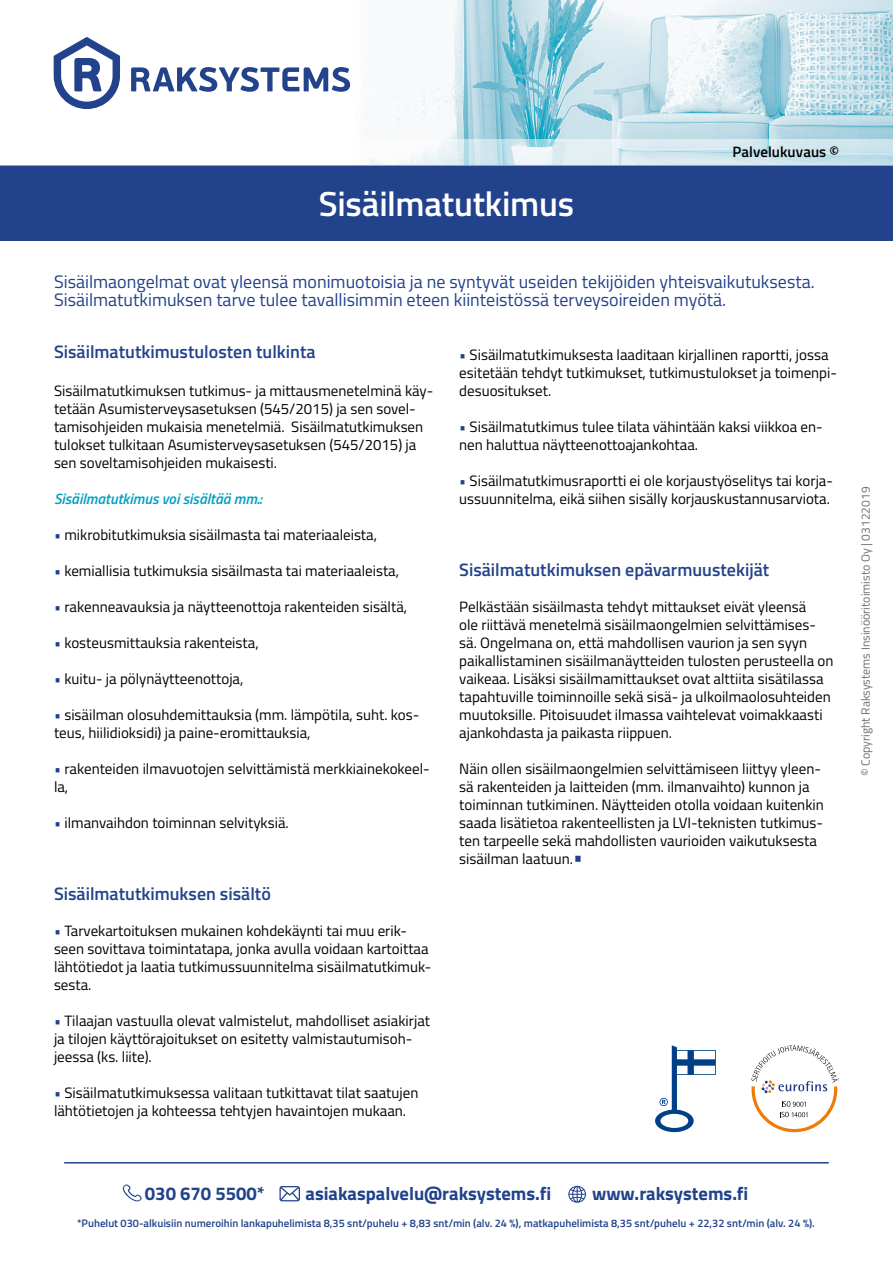
<style>
.page{position:relative;width:893px;height:1263px;background:#fff}
.page>*{position:absolute;margin:0;border:0;box-sizing:border-box;transform-origin:0 0}
.PÄÄOTSIKKO{font:600 34.8px "Titillium";letter-spacing:-.005em;color:#fff}
.ALAPALKKI2{font:700 18.6px "Titillium";color:#22428b}
.INGRESSI_UUSI{font:18px/18px "Titillium";color:#22428b}
.VÄLIOTSIKKO{font:600 18px "Titillium";color:#22428b}
.LEIPIS{font:15px/18px "Titillium";color:#000}
.LEIPIS-2{font:italic 600 15px "Titillium";color:#00a0c1}
.t1{font:600 15px "Titillium";letter-spacing:.005em;color:#000}
.Leipis{font:12px "Titillium";color:#706f6f}
.ALATEKSTI_PUH_HINNAT{font:600 10.95px "Titillium";color:#22428b}
.s1{color:#22428b}
.s2{font-size:21px;color:#22428b}
</style>
<div class="page">
<img style="left:53px;top:0;width:840px;height:139px">
<div style="left:0;top:165px;width:893px;height:76px;background:#22428b"></div>
<svg style="left:369px;top:139px;width:524px;height:26px"></svg>
<svg style="left:131px;top:67px;width:219px;height:25px"></svg>
<svg style="left:54px;top:37px;width:66px;height:72px"></svg>
<svg style="left:655px;top:1045px;width:61px;height:87px"></svg>
<svg style="left:751px;top:1045px;width:88px;height:87px"></svg>
<hr style="left:64px;top:1162px;width:765px;height:1px;background:#22428b">
<svg style="left:568px;top:1186px;width:18px;height:17px"></svg>
<svg style="left:123px;top:1184px;width:19px;height:17px"></svg>
<svg style="left:279px;top:1186px;width:21px;height:15px"></svg>
<p class="PÄÄOTSIKKO" style="left:319px;top:178px;width:257px">Sisäilmatutkimus</p>
<p class="t1" style="left:732px;top:141px;width:108px">Palvelukuvaus ©</p>
<p class="INGRESSI_UUSI" style="left:54px;top:272px;width:762px">Sisäilmaongelmat ovat yleensä monimuotoisia ja ne syntyvät useiden tekijöiden yhteisvaikutuksesta.<br>Sisäilmatutkimuksen tarve tulee tavallisimmin eteen kiinteistössä terveysoireiden myötä.</p>
<p class="VÄLIOTSIKKO" style="left:54px;top:338px;width:263px">Sisäilmatutkimustulosten tulkinta</p>
<p class="LEIPIS" style="left:54px;top:381px;width:381px">Sisäilmatutkimuksen tutkimus- ja mittausmenetelminä käy&shy;tetään Asumisterveysasetuksen (545/2015) ja sen sovel&shy;tamisohjeiden mukaisia menetelmiä. Sisäilmatutkimuksen tulokset tulkitaan Asumisterveysasetuksen (545/2015) ja sen soveltamisohjeiden mukaisesti.</p>
<p class="LEIPIS-2" style="left:54px;top:487px;width:209px">Sisäilmatutkimus voi sisältää mm.:</p>
<p class="LEIPIS" style="left:54px;top:525px;width:325px"><span class="s1">•</span> mikrobitutkimuksia sisäilmasta tai materiaaleista,</p>
<p class="LEIPIS" style="left:54px;top:561px;width:347px"><span class="s1">•</span> kemiallisia tutkimuksia sisäilmasta tai materiaaleista,</p>
<p class="LEIPIS" style="left:54px;top:597px;width:355px"><span class="s1">•</span> rakenneavauksia ja näytteenottoja rakenteiden sisältä,</p>
<p class="LEIPIS" style="left:54px;top:633px;width:206px"><span class="s1">•</span> kosteusmittauksia rakenteista,</p>
<p class="LEIPIS" style="left:54px;top:669px;width:191px"><span class="s1">•</span> kuitu- ja pölynäytteenottoja,</p>
<p class="LEIPIS" style="left:54px;top:705px;width:367px"><span class="s1">•</span> sisäilman olosuhdemittauksia (mm. lämpötila, suht. kos&shy;teus, hiilidioksidi) ja paine-eromittauksia,</p>
<p class="LEIPIS" style="left:54px;top:759px;width:377px"><span class="s1">•</span> rakenteiden ilmavuotojen selvittämistä merkkiainekokeel&shy;la,</p>
<p class="LEIPIS" style="left:54px;top:813px;width:236px"><span class="s1">•</span> ilmanvaihdon toiminnan selvityksiä.</p>
<p class="VÄLIOTSIKKO" style="left:54px;top:880px;width:218px">Sisäilmatutkimuksen sisältö</p>
<p class="LEIPIS" style="left:54px;top:921px;width:379px"><span class="s1">•</span> Tarvekartoituksen mukainen kohdekäynti tai muu erik&shy;seen sovittava toimintatapa, jonka avulla voidaan kartoittaa lähtötiedot ja laatia tutkimussuunnitelma sisäilmatutkimuk&shy;sesta.</p>
<p class="LEIPIS" style="left:54px;top:1011px;width:378px"><span class="s1">•</span> Tilaajan vastuulla olevat valmistelut, mahdolliset asiakirjat ja tilojen käyttörajoitukset on esitetty valmistautumisoh&shy;jeessa (ks. liite).</p>
<p class="LEIPIS" style="left:54px;top:1083px;width:366px"><span class="s1">•</span> Sisäilmatutkimuksessa valitaan tutkittavat tilat saatujen lähtötietojen ja kohteessa tehtyjen havaintojen mukaan.</p>
<p class="LEIPIS" style="left:459px;top:345px;width:379px"><span class="s1">•</span> Sisäilmatutkimuksesta laaditaan kirjallinen raportti, jossa esitetään tehdyt tutkimukset, tutkimustulokset ja toimenpi&shy;desuositukset.</p>
<p class="LEIPIS" style="left:459px;top:417px;width:365px"><span class="s1">•</span> Sisäilmatutkimus tulee tilata vähintään kaksi viikkoa en&shy;nen haluttua näytteenottoajankohtaa.</p>
<p class="LEIPIS" style="left:459px;top:471px;width:375px"><span class="s1">•</span> Sisäilmatutkimusraportti ei ole korjaustyöselitys tai korja&shy;ussuunnitelma, eikä siihen sisälly korjauskustannusarviota.</p>
<p class="VÄLIOTSIKKO" style="left:459px;top:556px;width:312px">Sisäilmatutkimuksen epävarmuustekijät</p>
<p class="LEIPIS" style="left:459px;top:597px;width:376px">Pelkästään sisäilmasta tehdyt mittaukset eivät yleensä<br>ole riittävä menetelmä sisäilmaongelmien selvittämises&shy;sä. Ongelmana on, että mahdollisen vaurion ja sen syyn paikallistaminen sisäilmanäytteiden tulosten perusteella on vaikeaa. Lisäksi sisäilmamittaukset ovat alttiita sisätilassa tapahtuville toiminnoille sekä sisä- ja ulkoilmaolosuhteiden muutoksille. Pitoisuudet ilmassa vaihtelevat voimakkaasti ajankohdasta ja paikasta riippuen.</p>
<p class="LEIPIS" style="left:459px;top:759px;width:366px">Näin ollen sisäilmaongelmien selvittämiseen liittyy yleen&shy;sä rakenteiden ja laitteiden (mm. ilmanvaihto) kunnon ja toiminnan tutkiminen. Näytteiden otolla voidaan kuitenkin saada lisätietoa rakenteellisten ja LVI-teknisten tutkimus&shy;ten tarpeelle sekä mahdollisten vaurioiden vaikutuksesta sisäilman laatuun.<span class="s2">•</span></p>
<p class="Leipis" style="left:857px;top:776px;width:291px;rotate:-90deg">© Copyright Raksystems Insinööritoimisto Oy | 03122019</p>
<p class="ALAPALKKI2" style="left:145px;top:1179px;width:121px">030 670 5500*</p>
<p class="ALAPALKKI2" style="left:306px;top:1179px;width:247px">asiakaspalvelu@raksystems.fi</p>
<p class="ALAPALKKI2" style="left:592px;top:1179px;width:158px">www.raksystems.fi</p>
<p class="ALATEKSTI_PUH_HINNAT" style="left:77px;top:1215px;width:739px">*Puhelut 030-alkuisiin numeroihin lankapuhelimista 8,35 snt/puhelu + 8,83 snt/min (alv. 24 %), matkapuhelimista 8,35 snt/puhelu + 22,32 snt/min (alv. 24 %).</p>
</div>
